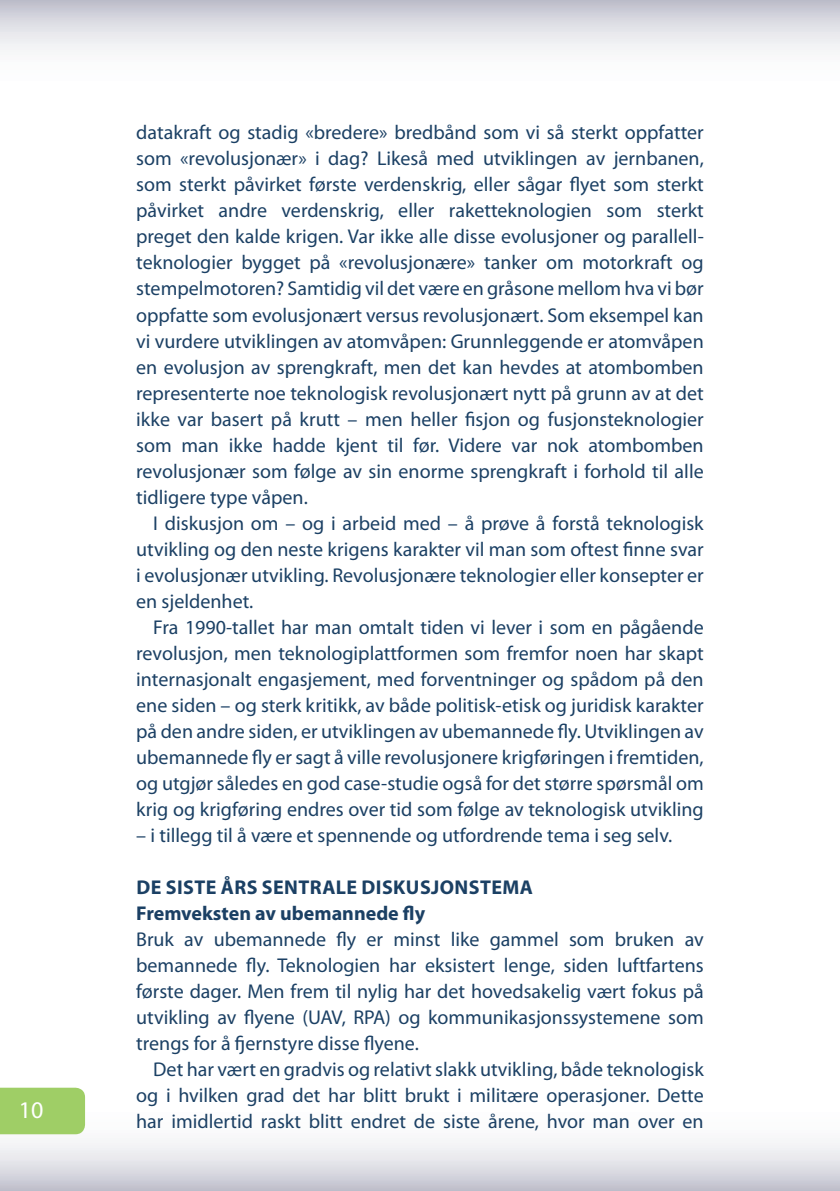
<style>
.page{position:relative;width:840px;height:1191px;background:#fff}
.page>*{position:absolute;margin:0;border:0;box-sizing:border-box;transform-origin:0 0}
.t1{font:24px "Myriad Pro";color:#fff}
.t2{font:20px/26px "Myriad Pro";color:#1b4064;text-align:justify}
.Heading_1{font:700 20px "Myriad Pro";letter-spacing:.02em;color:#1b4064}
.Heading_2{font:700 20px "Myriad Pro";color:#1b4064}
</style>
<div class="page">
<svg style="left:0;top:1112px;width:839px;height:79px"></svg>
<svg style="left:0;top:0;width:839px;height:50px"></svg>
<div style="left:0;top:1087px;width:85px;height:47px;background:#9fce66"></div>
<p class="t1" style="left:19px;top:1094px;width:26px">10</p>
<p class="t2" style="left:136px;top:119px;width:568px">datakraft og stadig «bredere» bredbånd som vi så sterkt oppfatter som «revolusjonær» i dag? Likeså med utviklingen av jernbanen, som sterkt påvirket første verdenskrig, eller sågar flyet som sterkt påvirket andre verdenskrig, eller raketteknologien som sterkt preget den kalde krigen. Var ikke alle disse evolusjoner og parallell&shy;teknologier bygget på «revolusjonære» tanker om motorkraft og stempelmotoren? Samtidig vil det være en gråsone mellom hva vi bør oppfatte som evolusjonært versus revolusjonært. Som eksempel kan vi vurdere utviklingen av atomvåpen: Grunnleggende er atomvåpen en evolusjon av sprengkraft, men det kan hevdes at atombomben representerte noe teknologisk revolusjonært nytt på grunn av at det ikke var basert på krutt – men heller fisjon og fusjonsteknologier som man ikke hadde kjent til før. Videre var nok atombomben revolusjonær som følge av sin enorme sprengkraft i forhold til alle tidligere type våpen.</p>
<p class="t2" style="left:136px;top:509px;width:568px;text-indent:17px">I diskusjon om – og i arbeid med – å prøve å forstå teknologisk utvikling og den neste krigens karakter vil man som oftest finne svar i evolusjonær utvikling. Revolusjonære teknologier eller konsepter er en sjeldenhet.</p>
<p class="t2" style="left:136px;top:613px;width:568px;text-indent:17px">Fra 1990-tallet har man omtalt tiden vi lever i som en pågående revolusjon, men teknologiplattformen som fremfor noen har skapt internasjonalt engasjement, med forventninger og spådom på den ene siden – og sterk kritikk, av både politisk-etisk og juridisk karakter på den andre siden, er utviklingen av ubemannede fly. Utviklingen av ubemannede fly er sagt å ville revolusjonere krigføringen i fremtiden, og utgjør således en god case-studie også for det større spørsmål om krig og krigføring endres over tid som følge av teknologisk utvikling</p>
<p class="t2" style="left:136px;top:821px;width:537px">– i tillegg til å være et spennende og utfordrende tema i seg selv.</p>
<p class="Heading_1" style="left:136px;top:874px;width:398px">DE SISTE ÅRS SENTRALE DISKUSJONSTEMA</p>
<p class="Heading_2" style="left:136px;top:900px;width:290px">Fremveksten av ubemannede fly</p>
<p class="t2" style="left:136px;top:925px;width:568px">Bruk av ubemannede fly er minst like gammel som bruken av bemannede fly. Teknologien har eksistert lenge, siden luftfartens første dager. Men frem til nylig har det hovedsakelig vært fokus på utvikling av flyene (UAV, RPA) og kommunikasjonssystemene som trengs for å fjernstyre disse flyene.</p>
<p class="t2" style="left:136px;top:1055px;width:568px;text-indent:17px">Det har vært en gradvis og relativt slakk utvikling, både teknologisk og i hvilken grad det har blitt brukt i militære operasjoner. Dette har imidlertid raskt blitt endret de siste årene, hvor man over en</p>
</div>
